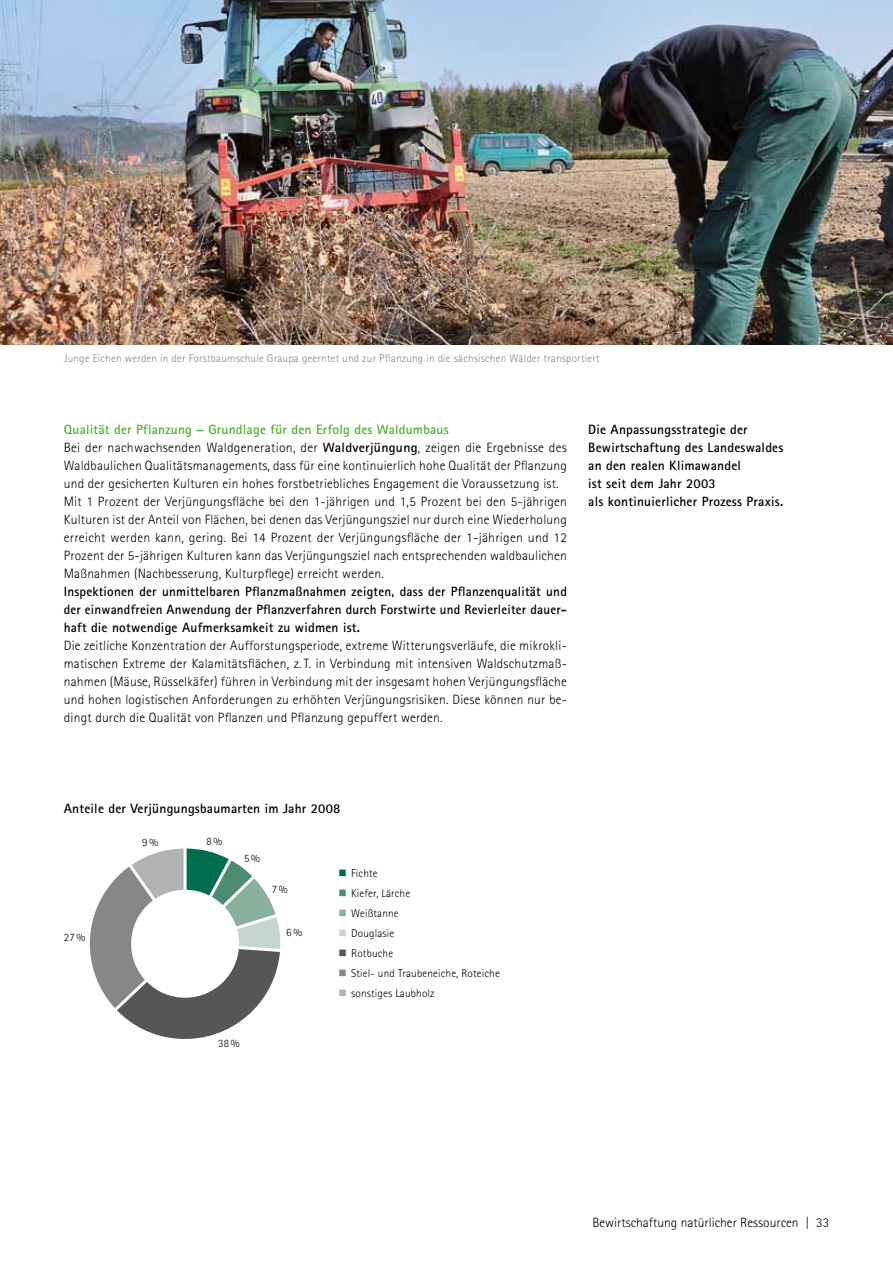
<style>
.page{position:relative;width:893px;height:1263px;background:#fff}
.page>*{position:absolute;margin:0;border:0;box-sizing:border-box;transform-origin:0 0}
.t1{font:300 13.5px/18px "Rotis Sans Serif";letter-spacing:.015em;color:#000}
.t2{font:700 13.5px/18px "Rotis Sans Serif";letter-spacing:.015em;color:#000;text-align:justify}
.t3{font:300 11.25px "Rotis Sans Serif";letter-spacing:.015em;color:#000}
.t4{font:300 11.25px "Rotis Sans Serif";letter-spacing:.015em;color:#878786}
.s1{font-weight:700;color:#51ae30}
.s2{font-weight:700}
.s3{color:#006d4f}
.s4{color:#4d8c73}
.s5{color:#89b09e}
.s6{color:#c4d6cd}
.s7{color:#565656}
.s8{color:#878786}
.s9{color:#b1b2b3}
</style>
<div class="page">
<img style="left:0;top:0;width:893px;height:344px">
<svg style="left:89px;top:848px;width:192px;height:191px"></svg>
<p class="t4" style="left:64px;top:352px;width:537px">Junge Eichen werden in der Forstbaumschule Graupa geerntet und zur Pflanzung in die sächsischen Wälder transportiert</p>
<p class="t1" style="left:64px;top:421px;width:505px"><span class="s1">Qualität der Pflanzung – Grundlage für den Erfolg des Waldumbaus<br></span>Bei der nachwachsenden Waldgeneration, der <span class="s2">Waldverjüngung</span>, zeigen die Ergebnisse des Waldbaulichen Qualitätsmanagements, dass für eine kontinuierlich hohe Qualität der Pflanzung und der gesicherten Kulturen ein hohes forstbetriebliches Engagement die Voraussetzung ist.<br>Mit 1 Prozent der Verjüngungsfläche bei den 1-jährigen und 1,5 Prozent bei den 5-jährigen Kulturen ist der Anteil von Flächen, bei denen das Verjüngungsziel nur durch eine Wiederholung erreicht werden kann, gering. Bei 14 Prozent der Verjüngungsfläche der 1-jährigen und 12<br>Prozent der 5-jährigen Kulturen kann das Verjüngungsziel nach entsprechenden waldbaulichen Maßnahmen (Nachbesserung, Kulturpflege) erreicht werden.</p>
<p class="t2" style="left:64px;top:583px;width:505px">Inspektionen der unmittelbaren Pflanzmaßnahmen zeigten, dass der Pflanzenqualität und der einwandfreien Anwendung der Pflanzverfahren durch Forstwirte und Revierleiter dauer&shy;haft die notwendige Aufmerksamkeit zu widmen ist.</p>
<p class="t1" style="left:64px;top:637px;width:505px;text-align:justify">Die zeitliche Konzentration der Aufforstungsperiode, extreme Witterungsverläufe, die mikrokli&shy;matischen Extreme der Kalamitätsflächen, z.T. in Verbindung mit intensiven Waldschutzmaß&shy;nahmen (Mäuse, Rüsselkäfer) führen in Verbindung mit der insgesamt hohen Verjüngungsfläche und hohen logistischen Anforderungen zu erhöhten Verjüngungsrisiken. Diese können nur be&shy;dingt durch die Qualität von Pflanzen und Pflanzung gepuffert werden.</p>
<p class="t2" style="left:588px;top:421px;width:197px;text-align:left">Die Anpassungsstrategie der<br>Bewirtschaftung des Landeswaldes an den realen Klimawandel<br>ist seit dem Jahr 2003<br>als kontinuierlicher Prozess Praxis.</p>
<p class="t2" style="left:64px;top:799px;width:278px">Anteile der Verjüngungsbaumarten im Jahr 2008</p>
<p class="t3" style="left:64px;top:931px;width:23px">27%</p>
<p class="t3" style="left:142px;top:836px;width:17px">9%</p>
<p class="t3" style="left:206px;top:835px;width:17px">8%</p>
<p class="t3" style="left:244px;top:851px;width:17px">5%</p>
<p class="t3" style="left:272px;top:883px;width:17px">7%</p>
<p class="t3" style="left:286px;top:925px;width:17px">6%</p>
<p class="t3" style="left:218px;top:1036px;width:23px">38%</p>
<p class="t3" style="left:338px;top:867px;width:41px"><span class="s3">■</span> Fichte</p>
<p class="t3" style="left:338px;top:887px;width:73px"><span class="s4">■</span> Kiefer, Lärche</p>
<p class="t3" style="left:338px;top:907px;width:62px"><span class="s5">■</span> Weißtanne</p>
<p class="t3" style="left:338px;top:927px;width:57px"><span class="s6">■</span> Douglasie</p>
<p class="t3" style="left:338px;top:946px;width:56px"><span class="s7">■</span> Rotbuche</p>
<p class="t3" style="left:338px;top:966px;width:163px"><span class="s8">■</span> Stiel- und Traubeneiche, Roteiche</p>
<p class="t3" style="left:338px;top:986px;width:98px"><span class="s9">■</span> sonstiges Laubholz</p>
<p class="t1" style="left:592px;top:1213px;width:238px">Bewirtschaftung natürlicher Ressourcen | 33</p>
</div>
